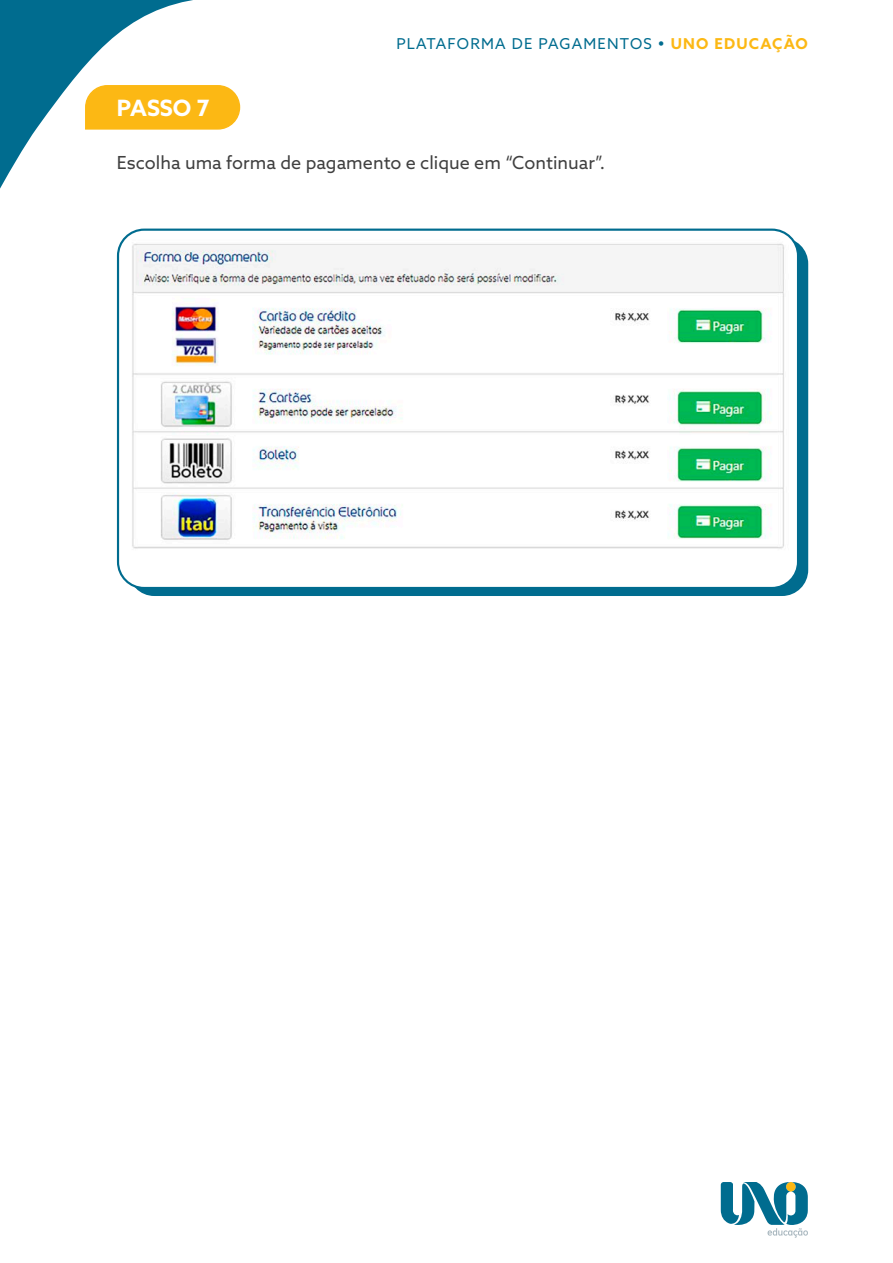
<style>
.page{position:relative;width:893px;height:1263px;background:#fff}
.page>*{position:absolute;margin:0;border:0;box-sizing:border-box;transform-origin:0 0}
.t1{font:700 22.5px "Azo Sans";color:#fff}
.Corpo_-_Azo_Sans_12p{font:18px "Azo Sans";color:#404040}
.t2{font:15px "Azo Sans";letter-spacing:.08em;color:#006c8f}
.s1{font-weight:700;color:#fcb814}
</style>
<div class="page">
<svg style="left:721px;top:1182px;width:87px;height:56px"></svg>
<svg style="left:0;top:0;width:193px;height:189px"></svg>
<svg style="left:84px;top:84px;width:157px;height:46px;background:#fcbe28"></svg>
<div style="left:128px;top:238px;width:680px;height:358px;background:#006c8f;border-radius:26px"></div>
<div style="left:118px;top:230px;width:680px;height:358px;background:#fff;border-radius:26px"></div>
<div style="left:117px;top:229px;width:682px;height:360px;border:2px solid #006c8f;border-radius:26px"></div>
<img style="left:132px;top:243px;width:652px;height:306px">
<p class="t2" style="left:396px;top:33px;width:413px">PLATAFORMA DE PAGAMENTOS • <span class="s1">UNO EDUCAÇÃO</span></p>
<p class="t1" style="left:117px;top:93px;width:94px">PASSO 7</p>
<p class="Corpo_-_Azo_Sans_12p" style="left:117px;top:151px;width:490px">Escolha uma forma de pagamento e clique em “Continuar”.</p>
</div>
